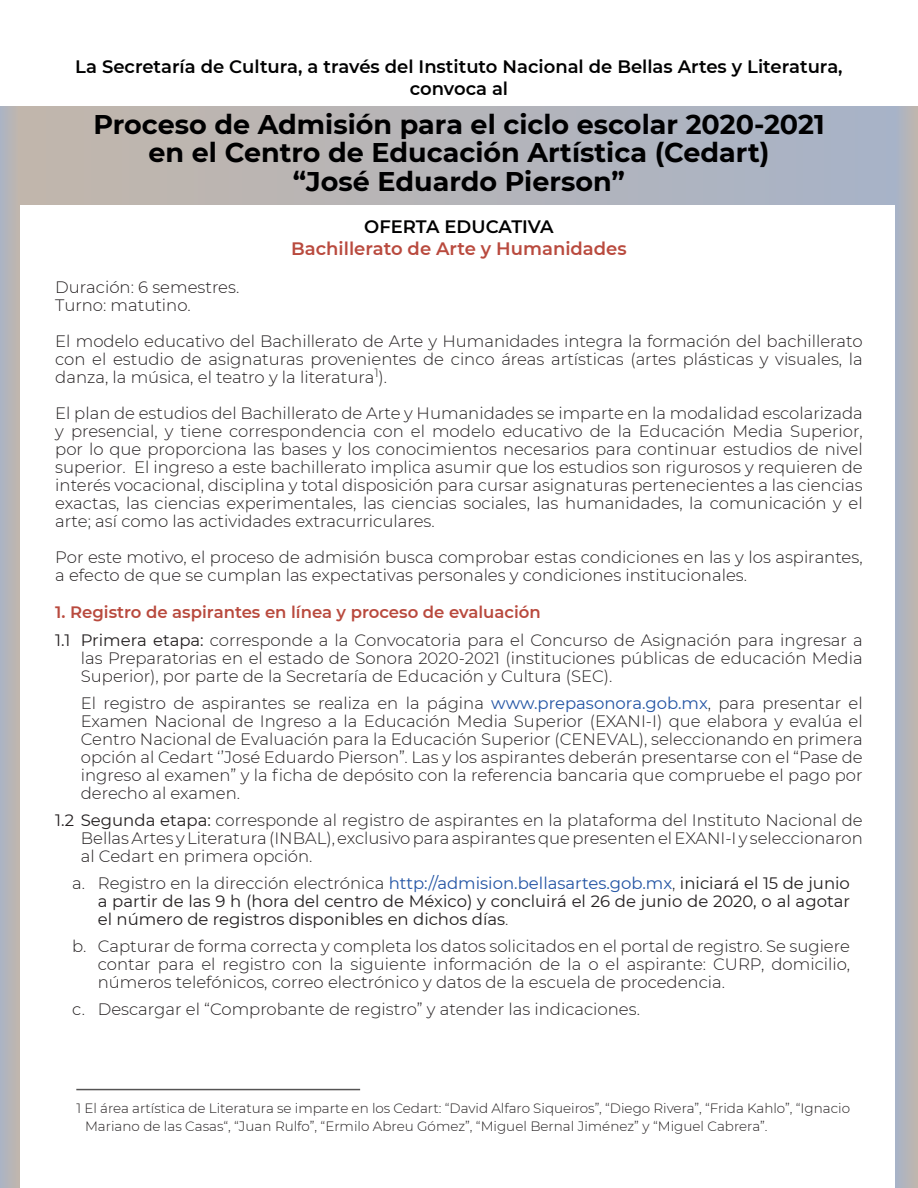
<style>
.page{position:relative;width:918px;height:1188px;background:#fff}
.page>*{position:absolute;margin:0;border:0;box-sizing:border-box;transform-origin:0 0}
.t1{font:700 27px "Montserrat";color:#000001}
.t2{font:600 18px "Montserrat";color:#000001}
.t3{font:600 18px "Montserrat";color:#b94a3e}
.Body_Text{font:300 16.5px/18px "Montserrat";color:#231f20;text-align:justify}
.Body_Text-2{font:16.5px/18px "Montserrat";color:#231f20;text-align:justify}
.t4{font:600 16.5px "Montserrat";color:#b94a3e}
.Body_Text-3{font:300 13.5px/18px "Montserrat";color:#231f20}
.s1{font-weight:400}
.s2{font-weight:400;color:#2254a4}
.s3{font-weight:300}
.s4{color:#2254a4}
</style>
<div class="page">
<div style="left:0;top:0;width:20px;height:1188px;background:#b7b5b7"></div>
<div style="left:896px;top:0;width:22px;height:1188px;background:#b2b4bb"></div>
<div style="left:18px;top:106px;width:878px;height:99px;background:linear-gradient(to right,#c2b6ab,#a8b3c7)"></div>
<div style="left:0;top:0;width:918px;height:106px;background:#fff"></div>
<hr style="left:76px;top:1089px;width:284px;height:1px;background:#555454">
<p class="t2" style="left:75px;top:54px;width:769px">La Secretaría de Cultura, a través del Instituto Nacional de Bellas Artes y Literatura,</p>
<p class="t2" style="left:410px;top:75px;width:100px">convoca al</p>
<p class="t1" style="left:93px;top:105px;width:733px">Proceso de Admisión para el ciclo escolar 2020-2021</p>
<p class="t1" style="left:149px;top:133px;width:622px">en el Centro de Educación Artística (Cedart)</p>
<p class="t1" style="left:293px;top:162px;width:334px">“José Eduardo Pierson”</p>
<p class="t2" style="left:364px;top:214px;width:191px">OFERTA EDUCATIVA</p>
<p class="t3" style="left:291px;top:235px;width:337px">Bachillerato de Arte y Humanidades</p>
<p class="Body_Text" style="left:55px;top:278px;width:186px">Duración: 6 semestres.</p>
<p class="Body_Text" style="left:55px;top:296px;width:137px">Turno: matutino.</p>
<p class="Body_Text" style="left:55px;top:332px;width:809px">El modelo educativo del Bachillerato de Arte y Humanidades integra la formación del bachillerato con el estudio de asignaturas provenientes de cinco áreas artísticas (artes plásticas y visuales, la danza, la música, el teatro y la literatura<sup>1</sup>).</p>
<p class="Body_Text" style="left:55px;top:404px;width:809px">El plan de estudios del Bachillerato de Arte y Humanidades se imparte en la modalidad escolarizada y presencial, y tiene correspondencia con el modelo educativo de la Educación Media Superior, por lo que proporciona las bases y los conocimientos necesarios para continuar estudios de nivel superior. El ingreso a este bachillerato implica asumir que los estudios son rigurosos y requieren de interés vocacional, disciplina y total disposición para cursar asignaturas pertenecientes a las ciencias exactas, las ciencias experimentales, las ciencias sociales, las humanidades, la comunicación y el arte; así como las actividades extracurriculares.</p>
<p class="Body_Text" style="left:55px;top:548px;width:809px">Por este motivo, el proceso de admisión busca comprobar estas condiciones en las y los aspirantes, a efecto de que se cumplan las expectativas personales y condiciones institucionales.</p>
<p class="t4" style="left:55px;top:601px;width:487px">1. Registro de aspirantes en línea y proceso de evaluación</p>
<p class="Body_Text" style="left:81px;top:630px;width:783px;text-indent:-26px"><span class="s1">1.1 Primera etapa:</span> corresponde a la Convocatoria para el Concurso de Asignación para ingresar a las Preparatorias en el estado de Sonora 2020-2021 (instituciones públicas de educación Media Superior), por parte de la Secretaría de Educación y Cultura (SEC).</p>
<p class="Body_Text" style="left:81px;top:693px;width:784px">El registro de aspirantes se realiza en la página <span class="s2">www.prepasonora.gob.mx</span>, para presentar el Examen Nacional de Ingreso a la Educación Media Superior (EXANI-I) que elabora y evalúa el Centro Nacional de Evaluación para la Educación Superior (CENEVAL), seleccionando en primera opción al Cedart ‘’José Eduardo Pierson”. Las y los aspirantes deberán presentarse con el “Pase de ingreso al examen” y la ficha de depósito con la referencia bancaria que compruebe el pago por derecho al examen.</p>
<p class="Body_Text" style="left:81px;top:811px;width:783px;text-indent:-26px"><span class="s1">1.2 Segunda etapa:</span> corresponde al registro de aspirantes en la plataforma del Instituto Nacional de Bellas Artes y Literatura (INBAL), exclusivo para aspirantes que presenten el EXANI-I y seleccionaron al Cedart en primera opción.</p>
<p class="Body_Text-2" style="left:98px;top:874px;width:754px;text-indent:-26px"><span class="s3">a. Registro en la dirección electrónica</span> <span class="s4">http://admision.bellasartes.gob.mx</span><span class="s3">,</span> iniciará el 15 de junio a partir de las 9 h (hora del centro de México) y concluirá el 26 de junio de 2020, o al agotar el número de registros disponibles en dichos días<span class="s3">.</span></p>
<p class="Body_Text" style="left:98px;top:937px;width:754px;text-indent:-26px">b. Capturar de forma correcta y completa los datos solicitados en el portal de registro. Se sugiere contar para el registro con la siguiente información de la o el aspirante: CURP, domicilio, números telefónicos, correo electrónico y datos de la escuela de procedencia.</p>
<p class="Body_Text" style="left:72px;top:1000px;width:569px">c. Descargar el “Comprobante de registro” y atender las indicaciones.</p>
<p class="Body_Text-3" style="left:85px;top:1099px;width:767px;text-indent:-9px">1 El área artística de Literatura se imparte en los Cedart: “David Alfaro Siqueiros”, “Diego Rivera”, “Frida Kahlo”, “Ignacio<br>Mariano de las Casas“, “Juan Rulfo”, “Ermilo Abreu Gómez”, “Miguel Bernal Jiménez” y “Miguel Cabrera”.</p>
</div>
